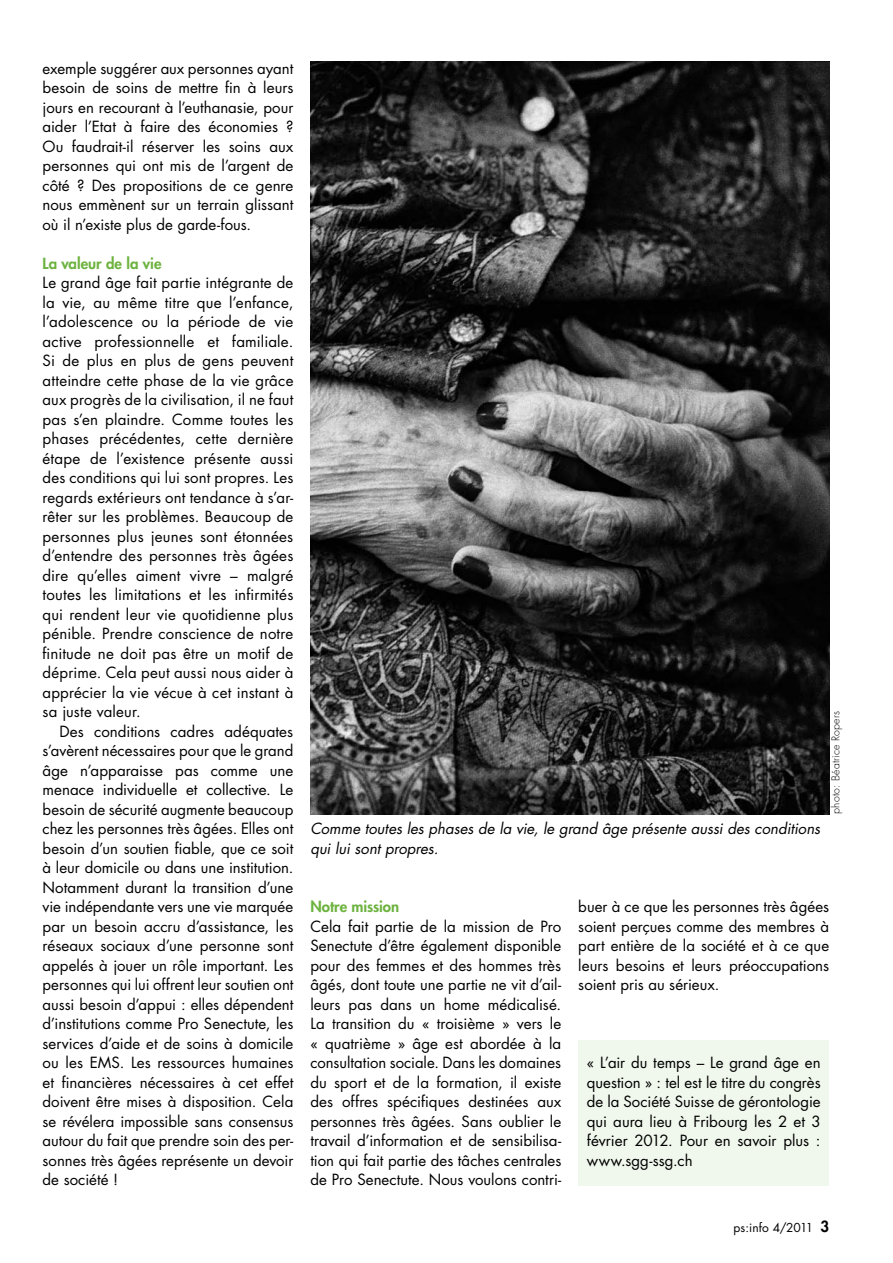
<style>
.page{position:relative;width:893px;height:1263px;background:#fff}
.page>*{position:absolute;margin:0;border:0;box-sizing:border-box;transform-origin:0 0}
.t1{font:15px/19.5px "Futura";letter-spacing:.005em;color:#000;text-align:justify}
.t2{font:italic 15px/19.5px "Futura";color:#000}
.t3{font:800 15px "Futura";color:#6db340}
.t4{font:12px "Futura";letter-spacing:-.005em;color:#000}
.t5{font:300 10.5px "Futura";letter-spacing:.02em;color:#000}
.s1{font-weight:800;font-size:15px}
</style>
<div class="page">
<img style="left:310px;top:62px;width:519px;height:752px">
<div style="left:578px;top:1040px;width:251px;height:145px;background:#f0f7ec"></div>
<p class="t1" style="left:43px;top:58px;width:252px">exemple suggérer aux personnes ayant besoin de soins de mettre fin à leurs jours en recourant à l’euthanasie, pour aider l’Etat à faire des économies ?<br>Ou faudrait-il réserver les soins aux personnes qui ont mis de l’argent de côté ? Des propositions de ce genre nous emmènent sur un terrain glissant où il n’existe plus de garde-fous.</p>
<p class="t3" style="left:43px;top:253px;width:121px">La valeur de la vie</p>
<p class="t1" style="left:43px;top:273px;width:252px">Le grand âge fait partie intégrante de la vie, au même titre que l’enfance, l’adolescence ou la période de vie active professionnelle et familiale.<br>Si de plus en plus de gens peuvent atteindre cette phase de la vie grâce aux progrès de la civilisation, il ne faut pas s’en plaindre. Comme toutes les phases précédentes, cette dernière étape de l’existence présente aussi des conditions qui lui sont propres. Les regards extérieurs ont tendance à s’ar&shy;rêter sur les problèmes. Beaucoup de personnes plus jeunes sont étonnées d’entendre des personnes très âgées dire qu’elles aiment vivre – malgré toutes les limitations et les infirmités qui rendent leur vie quotidienne plus pénible. Prendre conscience de notre finitude ne doit pas être un motif de déprime. Cela peut aussi nous aider à apprécier la vie vécue à cet instant à sa juste valeur.</p>
<p class="t1" style="left:43px;top:721px;width:252px;text-indent:17px">Des conditions cadres adéquates s’avèrent nécessaires pour que le grand âge n’apparaisse pas comme une menace individuelle et collective. Le besoin de sécurité augmente beaucoup chez les personnes très âgées. Elles ont besoin d’un soutien fiable, que ce soit à leur domicile ou dans une institution.<br>Notamment durant la transition d’une vie indépendante vers une vie marquée par un besoin accru d’assistance, les réseaux sociaux d’une personne sont appelés à jouer un rôle important. Les personnes qui lui offrent leur soutien ont aussi besoin d’appui : elles dépendent d’institutions comme Pro Senectute, les services d’aide et de soins à domicile ou les EMS. Les ressources humaines et financières nécessaires à cet effet doivent être mises à disposition. Cela se révélera impossible sans consensus autour du fait que prendre soin des per&shy;sonnes très âgées représente un devoir de société !</p>
<p class="t2" style="left:310px;top:819px;width:511px">Comme toutes les phases de la vie, le grand âge présente aussi des conditions qui lui sont propres.</p>
<p class="t5" style="left:829px;top:814px;width:104px;rotate:-90deg">photo: Béatrice Ropers</p>
<p class="t3" style="left:310px;top:896px;width:90px">Notre mission</p>
<p class="t1" style="left:310px;top:916px;width:252px">Cela fait partie de la mission de Pro Senectute d’être également disponible pour des femmes et des hommes très âgés, dont toute une partie ne vit d’ail&shy;leurs pas dans un home médicalisé.<br>La transition du « troisième » vers le « quatrième » âge est abordée à la consultation sociale. Dans les domaines du sport et de la formation, il existe des offres spécifiques destinées aux personnes très âgées. Sans oublier le travail d’information et de sensibilisa&shy;tion qui fait partie des tâches centrales de Pro Senectute. Nous voulons contri-</p>
<p class="t1" style="left:578px;top:897px;width:252px">buer à ce que les personnes très âgées soient perçues comme des membres à part entière de la société et à ce que leurs besoins et leurs préoccupations soient pris au sérieux.</p>
<p class="t1" style="left:587px;top:1053px;width:235px">« L’air du temps – Le grand âge en question » : tel est le titre du congrès de la Société Suisse de gérontologie qui aura lieu à Fribourg les 2 et 3 février 2012. Pour en savoir plus : www.sgg-ssg.ch</p>
<p class="t4" style="left:733px;top:1220px;width:97px">ps:info 4/2011 <span class="s1">3</span></p>
</div>
